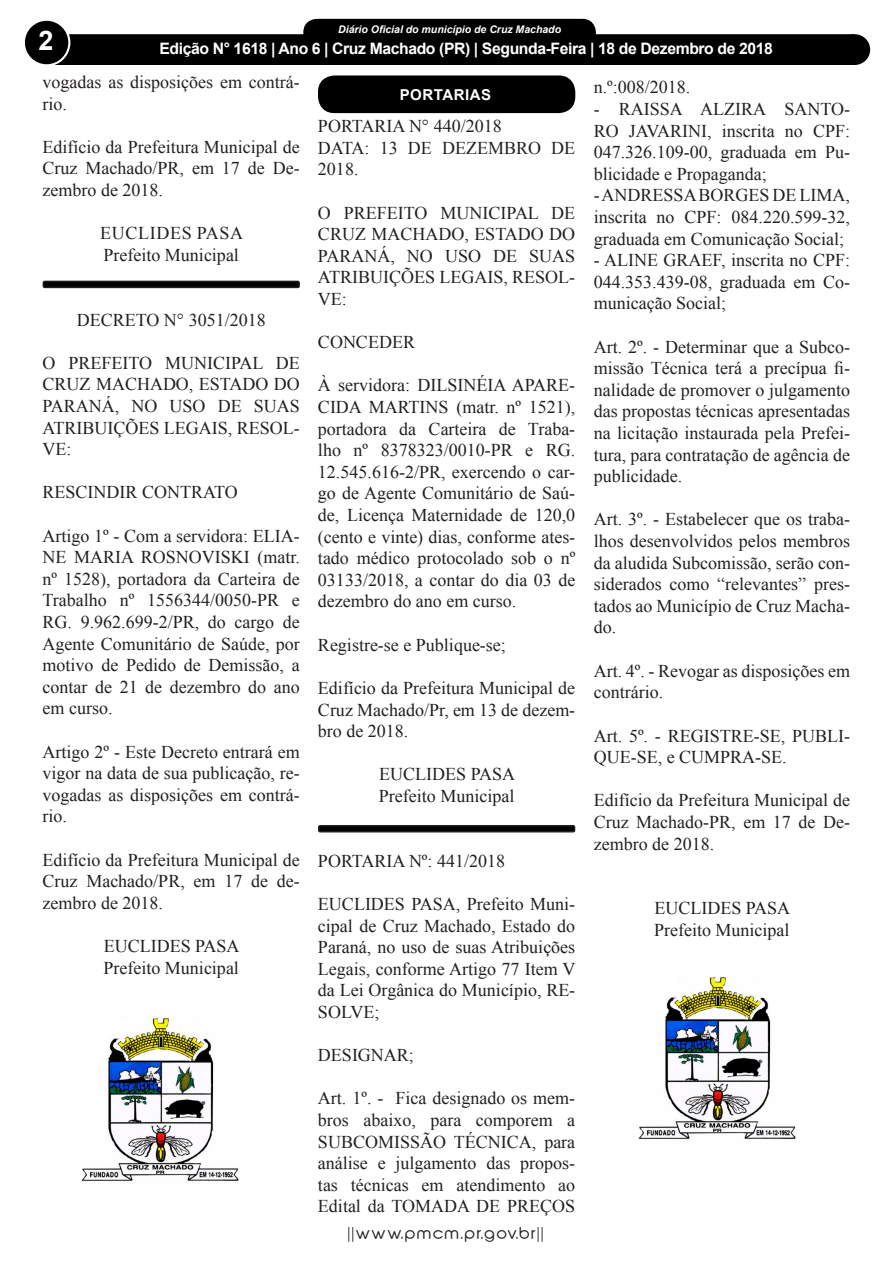
<style>
.page{position:relative;width:893px;height:1263px;background:#fff}
.page>*{position:absolute;margin:0;border:0;box-sizing:border-box;transform-origin:0 0}
.t1{font:700 27px "Arial";color:#fff}
.t2{font:18px/21.6px "Times New Roman";color:#231f20;text-align:justify}
.t3{font:18px "Times New Roman";letter-spacing:.035em;color:#231f20}
.t4{font:700 15.75px "Arial";letter-spacing:-.025em;color:#fff}
.t5{font:700 15px "Arial";color:#fff}
.t6{font:15px "Abeatby Kai";letter-spacing:.1em;color:#231f20;scale:1.06 1}
.t7{font:700 15px "Arial";letter-spacing:.035em;color:#fff}
.t8{font:italic 700 10.5px "Arial";color:#fff}
</style>
<div class="page">
<div style="left:305px;top:20px;width:289px;height:28px;background:#000;border-radius:12px"></div>
<div style="left:303px;top:19px;width:293px;height:31px;border:3px solid #000;border-radius:12px"></div>
<div style="left:39px;top:34px;width:815px;height:31px;background:#000;border:2px solid #000"></div>
<div style="left:24px;top:20px;width:45px;height:45px;background:#000;border-radius:50%"></div>
<div style="left:23px;top:19px;width:47px;height:47px;border:2px solid #fff;border-radius:50%"></div>
<div style="left:840px;top:35px;width:29px;height:29px;background:#000;border-radius:50%"></div>
<div style="left:839px;top:34px;width:31px;height:31px;border:2px solid #000;border-radius:50%"></div>
<div style="left:95px;top:37px;width:676px;height:26px;background:#000"></div>
<div style="left:43px;top:281px;width:256px;height:6px;background:#000;border-radius:2px"></div>
<div style="left:43px;top:281px;width:257px;height:7px;border:2px solid #231f20;border-radius:2px"></div>
<img style="left:81px;top:1016px;width:158px;height:165px">
<img style="left:638px;top:975px;width:158px;height:165px">
<div style="left:318px;top:75px;width:257px;height:38px;background:#000;border-radius:16px"></div>
<div style="left:319px;top:826px;width:256px;height:6px;background:#000;border-radius:2px"></div>
<div style="left:318px;top:825px;width:257px;height:7px;border:2px solid #231f20;border-radius:2px"></div>
<p class="t8" style="left:338px;top:22px;width:224px">Diário Oficial do município de Cruz Machado</p>
<p class="t5" style="left:205px;top:40px;width:491px">Edição 1145 - Cruz Machado (PR) - Terça-Feira - 3 de Janeiro de 2017</p>
<p class="t2" style="left:43px;top:71px;width:259px">vogadas as disposições em contrá&shy;rio.</p>
<p class="t2" style="left:43px;top:135px;width:259px">Edifício da Prefeitura Municipal de Cruz Machado/PR, em 17 de De&shy;zembro de 2018.</p>
<p class="t3" style="left:100px;top:220px;width:144px">EUCLIDES PASA</p>
<p class="t2" style="left:103px;top:243px;width:137px">Prefeito Municipal</p>
<p class="t1" style="left:38px;top:21px;width:17px">2</p>
<p class="t4" style="left:159px;top:37px;width:615px">Edição N° 1618 | Ano 6 | Cruz Machado (PR) | Segunda-Feira | 18 de Dezembro de 2018</p>
<p class="t2" style="left:594px;top:76px;width:98px">n.º:008/2018.</p>
<p class="t2" style="left:594px;top:98px;width:258px">- RAISSA ALZIRA SANTO-RO JAVARINI, inscrita no CPF:<br>047.326.109-00, graduada em Pu&shy;blicidade e Propaganda;</p>
<p class="t2" style="left:594px;top:184px;width:258px">- ANDRESSA BORGES DE LIMA, inscrita no CPF: 084.220.599-32, graduada em Comunicação Social;</p>
<p class="t2" style="left:594px;top:249px;width:258px">- ALINE GRAEF, inscrita no CPF:<br>044.353.439-08, graduada em Co&shy;municação Social;</p>
<p class="t2" style="left:594px;top:335px;width:258px">Art. 2º. - Determinar que a Subco&shy;missão Técnica terá a precípua fi&shy;nalidade de promover o julgamento das propostas técnicas apresentadas na licitação instaurada pela Prefei&shy;tura, para contratação de agência de publicidade.</p>
<p class="t2" style="left:594px;top:508px;width:258px">Art. 3º. - Estabelecer que os traba&shy;lhos desenvolvidos pelos membros da aludida Subcomissão, serão con&shy;siderados como “relevantes” pres&shy;tados ao Município de Cruz Macha&shy;do.</p>
<p class="t2" style="left:594px;top:659px;width:258px">Art. 4º. - Revogar as disposições em contrário.</p>
<p class="t2" style="left:594px;top:724px;width:258px">Art. 5º. - REGISTRE-SE, PUBLI-<br>QUE-SE, e CUMPRA-SE.</p>
<p class="t2" style="left:594px;top:789px;width:258px">Edifício da Prefeitura Municipal de Cruz Machado-PR, em 17 de De&shy;zembro de 2018.</p>
<p class="t7" style="left:400px;top:84px;width:93px">PORTARIAS</p>
<p class="t2" style="left:318px;top:115px;width:185px">PORTARIA N° 440/2018</p>
<p class="t2" style="left:318px;top:136px;width:259px">DATA: 13 DE DEZEMBRO DE<br>2018.</p>
<p class="t2" style="left:318px;top:201px;width:259px">O PREFEITO MUNICIPAL DE CRUZ MACHADO, ESTADO DO PARANÁ, NO USO DE SUAS ATRIBUIÇÕES LEGAIS, RESOL-VE:</p>
<p class="t2" style="left:318px;top:331px;width:99px">CONCEDER</p>
<p class="t2" style="left:318px;top:374px;width:259px">À servidora: DILSINÉIA APARE-CIDA MARTINS (matr. nº 1521), portadora da Carteira de Traba&shy;lho nº 8378323/0010-PR e RG.<br>12.545.616-2/PR, exercendo o car&shy;go de Agente Comunitário de Saú&shy;de, Licença Maternidade de 120,0 (cento e vinte) dias, conforme ates&shy;tado médico protocolado sob o nº 03133/2018, a contar do dia 03 de dezembro do ano em curso.</p>
<p class="t2" style="left:318px;top:633px;width:189px">Registre-se e Publique-se;</p>
<p class="t2" style="left:318px;top:676px;width:259px">Edifício da Prefeitura Municipal de Cruz Machado/Pr, em 13 de dezem&shy;bro de 2018.</p>
<p class="t2" style="left:379px;top:763px;width:137px">EUCLIDES PASA</p>
<p class="t2" style="left:379px;top:784px;width:137px">Prefeito Municipal</p>
<p class="t2" style="left:77px;top:308px;width:190px">DECRETO N° 3051/2018</p>
<p class="t2" style="left:43px;top:351px;width:259px">O PREFEITO MUNICIPAL DE CRUZ MACHADO, ESTADO DO PARANÁ, NO USO DE SUAS ATRIBUIÇÕES LEGAIS, RESOL-VE:</p>
<p class="t2" style="left:43px;top:481px;width:197px">RESCINDIR CONTRATO</p>
<p class="t2" style="left:43px;top:524px;width:259px">Artigo 1º - Com a servidora: ELIA-NE MARIA ROSNOVISKI (matr. nº 1528), portadora da Carteira de Trabalho nº 1556344/0050-PR e RG. 9.962.699-2/PR, do cargo de Agente Comunitário de Saúde, por motivo de Pedido de Demissão, a contar de 21 de dezembro do ano em curso.</p>
<p class="t2" style="left:43px;top:740px;width:259px">Artigo 2º - Este Decreto entrará em vigor na data de sua publicação, re&shy;vogadas as disposições em contrá&shy;rio.</p>
<p class="t2" style="left:43px;top:848px;width:259px">Edifício da Prefeitura Municipal de Cruz Machado/PR, em 17 de de&shy;zembro de 2018.</p>
<p class="t2" style="left:104px;top:935px;width:137px">EUCLIDES PASA</p>
<p class="t2" style="left:103px;top:956px;width:137px">Prefeito Municipal</p>
<p class="t2" style="left:318px;top:849px;width:189px">PORTARIA Nº: 441/2018</p>
<p class="t2" style="left:318px;top:892px;width:259px">EUCLIDES PASA, Prefeito Muni&shy;cipal de Cruz Machado, Estado do Paraná, no uso de suas Atribuições Legais, conforme Artigo 77 Item V da Lei Orgânica do Município, RE-SOLVE;</p>
<p class="t2" style="left:318px;top:1044px;width:97px">DESIGNAR;</p>
<p class="t2" style="left:318px;top:1087px;width:259px">Art. 1º. - Fica designado os mem&shy;bros abaixo, para comporem a SUBCOMISSÃO TÉCNICA, para análise e julgamento das propos&shy;tas técnicas em atendimento ao Edital da TOMADA DE PREÇOS</p>
<p class="t2" style="left:654px;top:897px;width:137px">EUCLIDES PASA</p>
<p class="t2" style="left:654px;top:918px;width:137px">Prefeito Municipal</p>
<p class="t6" style="left:349px;top:1226px;width:186px">||www.pmcm.pr.gov.br||</p>
</div>
